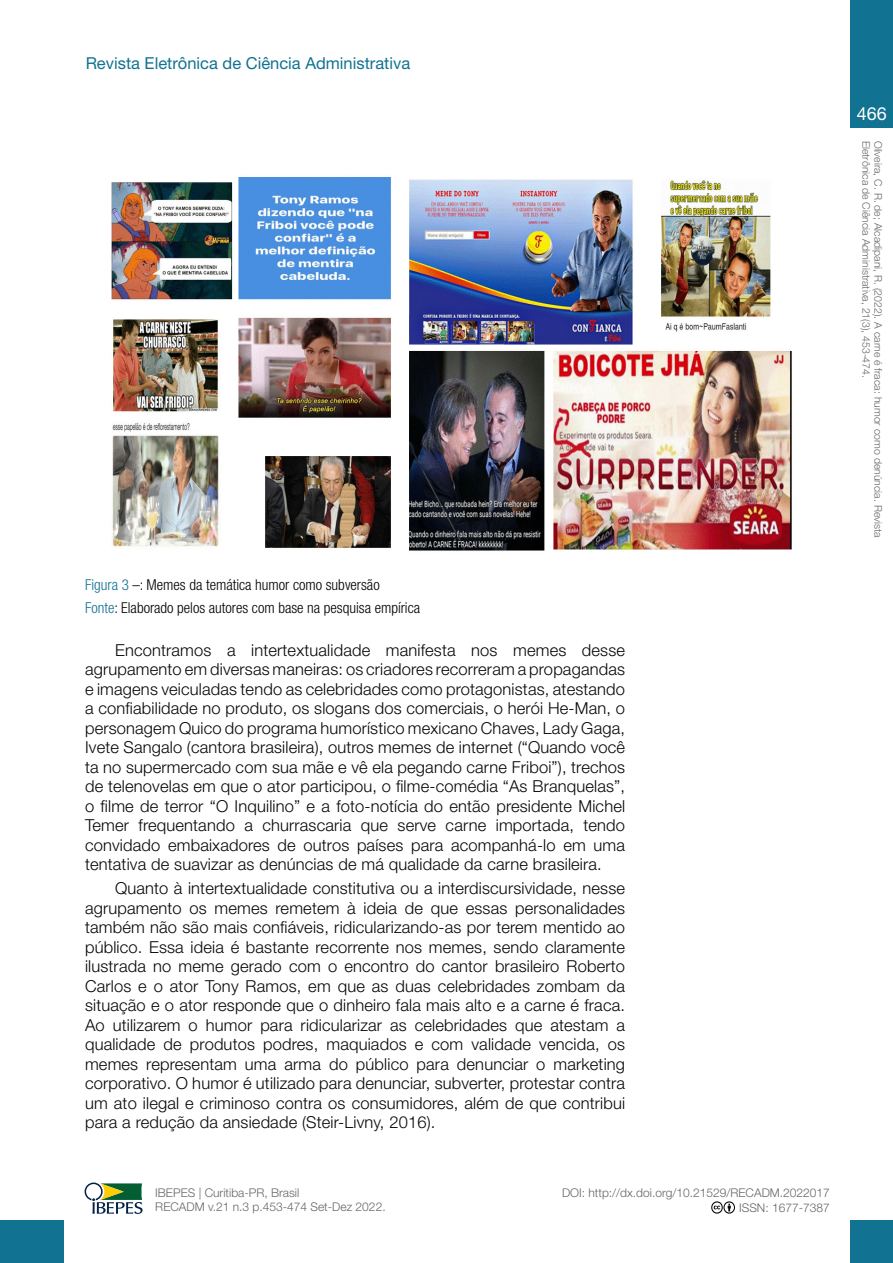
<style>
.page{position:relative;width:893px;height:1263px;background:#fff}
.page>*{position:absolute;margin:0;border:0;box-sizing:border-box;transform-origin:0 0}
.t1{font:18px "Helvetica Neue";color:#fff}
.Corpo_texto{font:300 16.5px/19.5px "Helvetica Neue";letter-spacing:.01em;color:#090706;text-align:justify}
.t2{font:16.5px "Helvetica Neue";color:#127291}
.Figura_e_fonte{font:300 condensed 15px "Helvetica Neue";color:#000}
.t3{font:300 12px/14.4px "Helvetica Neue";color:#656666;text-align:right}
.t4{font:300 10.5px "Helvetica Neue";color:#656666}
.s1{color:#127291}
</style>
<div class="page">
<div style="left:850px;top:0;width:43px;height:128px;background:#127291"></div>
<div style="left:0;top:1220px;width:64px;height:43px;background:#127291"></div>
<div style="left:850px;top:1220px;width:43px;height:43px;background:#127291"></div>
<svg style="left:85px;top:1182px;width:58px;height:32px"></svg>
<svg style="left:711px;top:1201px;width:24px;height:12px"></svg>
<img style="left:111px;top:177px;width:681px;height:374px">
<p class="t2" style="left:86px;top:54px;width:326px">Revista Eletrônica de Ciência Administrativa</p>
<p class="Figura_e_fonte" style="left:85px;top:576px;width:296px"><span class="s1">Figura 3</span> –: Memes da temática humor como subversão</p>
<p class="Figura_e_fonte" style="left:85px;top:599px;width:337px"><span class="s1">Fonte</span>: Elaborado pelos autores com base na pesquisa empírica</p>
<p class="Corpo_texto" style="left:85px;top:640px;width:542px;text-indent:30px">Encontramos a intertextualidade manifesta nos memes desse agrupamento em diversas maneiras: os criadores recorreram a propagandas e imagens veiculadas tendo as celebridades como protagonistas, atestando a confiabilidade no produto, os slogans dos comerciais, o herói He-Man, o personagem Quico do programa humorístico mexicano Chaves, Lady Gaga, Ivete Sangalo (cantora brasileira), outros memes de internet (“Quando você ta no supermercado com sua mãe e vê ela pegando carne Friboi”), trechos de telenovelas em que o ator participou, o filme-comédia “As Branquelas”, o filme de terror “O Inquilino” e a foto-notícia do então presidente Michel Temer frequentando a churrascaria que serve carne importada, tendo convidado embaixadores de outros países para acompanhá-lo em uma tentativa de suavizar as denúncias de má qualidade da carne brasileira.</p>
<p class="Corpo_texto" style="left:85px;top:878px;width:542px;text-indent:30px">Quanto à intertextualidade constitutiva ou a interdiscursividade, nesse agrupamento os memes remetem à ideia de que essas personalidades também não são mais confiáveis, ridicularizando-as por terem mentido ao público. Essa ideia é bastante recorrente nos memes, sendo claramente ilustrada no meme gerado com o encontro do cantor brasileiro Roberto Carlos e o ator Tony Ramos, em que as duas celebridades zombam da situação e o ator responde que o dinheiro fala mais alto e a carne é fraca.<br>Ao utilizarem o humor para ridicularizar as celebridades que atestam a qualidade de produtos podres, maquiados e com validade vencida, os memes representam uma arma do público para denunciar o marketing corporativo. O humor é utilizado para denunciar, subverter, protestar contra um ato ilegal e criminoso contra os consumidores, além de que contribui para a redução da ansiedade (Steir-Livny, 2016).</p>
<p class="t3" style="left:155px;top:1185px;width:232px;text-align:left">IBEPES | Curitiba-PR, Brasil<br>RECADM v.21 n.3 p.453-474 Set-Dez 2022.</p>
<p class="t3" style="left:562px;top:1186px;width:269px">DOI: http://dx.doi.org/10.21529/RECADM.2022017<br>ISSN: 1677-7387</p>
<p class="t1" style="left:857px;top:103px;width:32px">466</p>
<p class="t4" style="left:873px;top:141px;width:239px;rotate:90deg">Eletrônica de Ciência Administrativa, 21(3), 453-474.</p>
<p class="t4" style="left:885px;top:141px;width:398px;rotate:90deg">Oliveira, C. R. de; Alcadipani, R. (2022). A carne é fraca: humor como denúncia. Revista</p>
</div>
